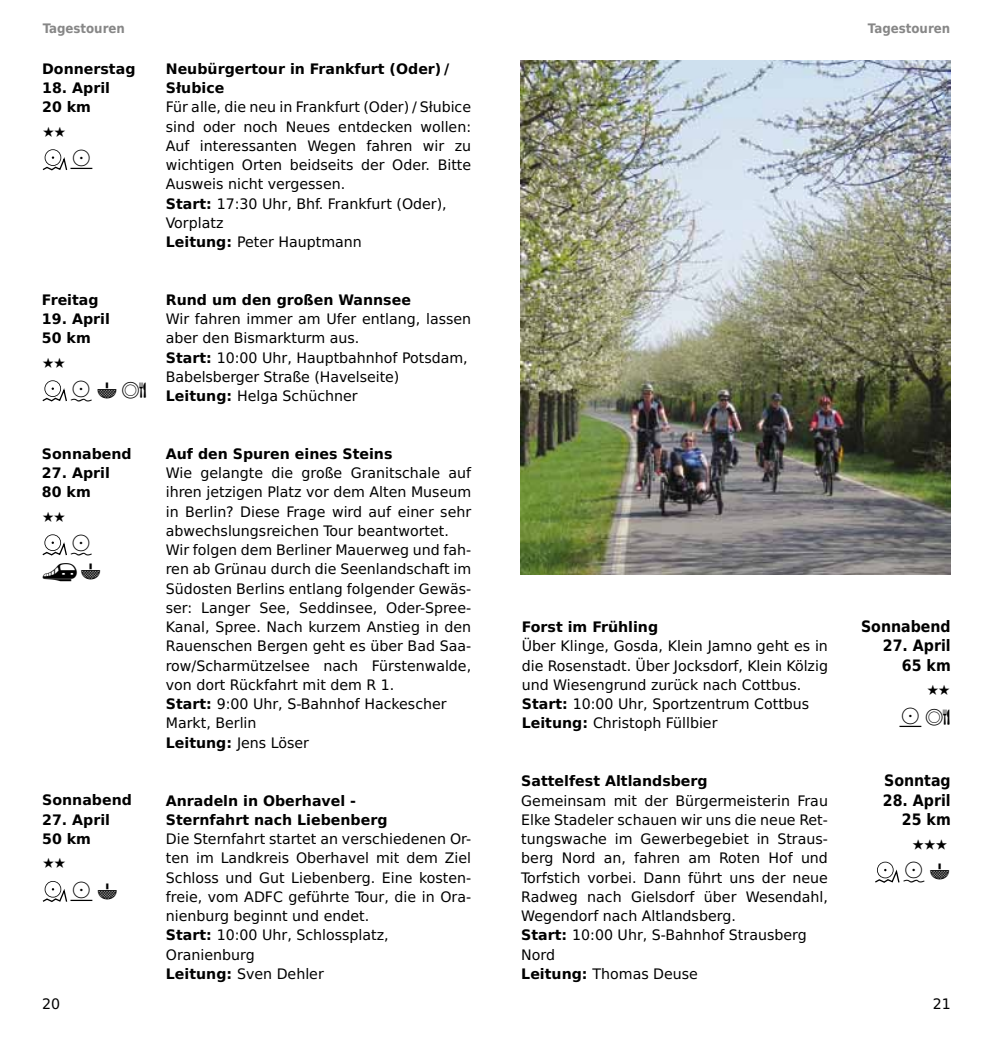
<style>
.page{position:relative;width:993px;height:1042px;background:#fff}
.page>*{position:absolute;margin:0;border:0;box-sizing:border-box;transform-origin:0 0}
.t1{font:22.75px/27.3px "ADFC Picto PP";letter-spacing:.125em;color:#000}
.t2{font:21px "ADFC Picto PP";color:#000}
.t3{font:700 15.75px/19.2px "DejaVu Sans Condensed";color:#000;text-align:right}
.t4{font:14.53px/19.2px "DejaVu Sans Condensed";color:#000;scale:1.09 1}
.t5{font:700 14.53px/19.2px "DejaVu Sans Condensed";color:#000;scale:1.09 1}
.t6{font:700 13.12px "DejaVu Sans Condensed";color:#878787}
.s1{font-weight:700}
</style>
<div class="page">
<svg style="left:42px;top:149px;width:26px;height:22px"></svg>
<svg style="left:42px;top:380px;width:25px;height:22px"></svg>
<svg style="left:42px;top:534px;width:25px;height:22px"></svg>
<svg style="left:42px;top:881px;width:26px;height:21px"></svg>
<img style="left:520px;top:61px;width:430px;height:513px">
<svg style="left:875px;top:861px;width:25px;height:22px"></svg>
<p class="t6" style="left:43px;top:18px;width:84px">Tagestouren</p>
<p class="t6" style="left:867px;top:18px;width:84px">Tagestouren</p>
<p class="t5" style="left:42px;top:59px;width:87px">Donnerstag</p>
<p class="t5" style="left:42px;top:78px;width:64px">18. April<br>20 km</p>
<h1 class="t1" style="left:42px;top:118px;width:26px">*</h1>
<h1 class="t1" style="left:70px;top:145px;width:24px">I</h1>
<p class="t5" style="left:166px;top:59px;width:261px">Neubürgertour in Frankfurt (Oder) /<br>Słubice</p>
<p class="t4" style="left:166px;top:97px;width:281px">Für alle, die neu in Frankfurt (Oder) / Słubice sind oder noch Neues entdecken wollen:<br>Auf interessanten Wegen fahren wir zu wichtigen Orten beidseits der Oder. Bitte Ausweis nicht vergessen.<br><span class="s1">Start:</span> 17:30 Uhr, Bhf. Frankfurt (Oder), Vorplatz<br><span class="s1">Leitung:</span> Peter Hauptmann</p>
<p class="t5" style="left:42px;top:290px;width:53px">Freitag</p>
<p class="t5" style="left:42px;top:309px;width:64px">19. April<br>50 km</p>
<h1 class="t1" style="left:42px;top:349px;width:26px">*</h1>
<h1 class="t1" style="left:70px;top:376px;width:79px">JKN</h1>
<p class="t5" style="left:166px;top:290px;width:226px">Rund um den großen Wannsee</p>
<p class="t4" style="left:166px;top:309px;width:281px">Wir fahren immer am Ufer entlang, lassen aber den Bismarkturm aus.<br><span class="s1">Start:</span> 10:00 Uhr, Hauptbahnhof Potsdam, Babelsberger Straße (Havelseite)<br><span class="s1">Leitung:</span> Helga Schüchner</p>
<p class="t5" style="left:42px;top:444px;width:84px">Sonnabend</p>
<p class="t5" style="left:42px;top:463px;width:64px">27. April<br>80 km</p>
<h1 class="t1" style="left:42px;top:503px;width:26px">*</h1>
<h1 class="t1" style="left:42px;top:530px;width:61px;text-indent:28px">J<br>HK</h1>
<p class="t5" style="left:166px;top:444px;width:209px">Auf den Spuren eines Steins</p>
<p class="t4" style="left:166px;top:463px;width:281px">Wie gelangte die große Granitschale auf ihren jetzigen Platz vor dem Alten Museum in Berlin? Diese Frage wird auf einer sehr abwechslungsreichen Tour beantwortet.<br>Wir folgen dem Berliner Mauerweg und fah&shy;ren ab Grünau durch die Seenlandschaft im Südosten Berlins entlang folgender Gewäs&shy;ser: Langer See, Seddinsee, Oder-Spree-Kanal, Spree. Nach kurzem Anstieg in den Rauenschen Bergen geht es über Bad Saa&shy;row/Scharmützelsee nach Fürstenwalde, von dort Rückfahrt mit dem R 1.<br><span class="s1">Start:</span> 9:00 Uhr, S-Bahnhof Hackescher Markt, Berlin<br><span class="s1">Leitung:</span> Jens Löser</p>
<p class="t5" style="left:42px;top:790px;width:84px">Sonnabend</p>
<p class="t5" style="left:42px;top:809px;width:64px">27. April<br>50 km</p>
<h1 class="t1" style="left:42px;top:849px;width:26px">*</h1>
<h1 class="t1" style="left:70px;top:877px;width:50px">IK</h1>
<p class="t5" style="left:166px;top:790px;width:205px">Anradeln in Oberhavel -<br>Sternfahrt nach Liebenberg</p>
<p class="t4" style="left:166px;top:829px;width:281px">Die Sternfahrt startet an verschiedenen Or&shy;ten im Landkreis Oberhavel mit dem Ziel<br>Schloss und Gut Liebenberg. Eine kosten&shy;freie, vom ADFC geführte Tour, die in Ora&shy;nienburg beginnt und endet.<br><span class="s1">Start:</span> 10:00 Uhr, Schlossplatz,<br>Oranienburg<br><span class="s1">Leitung:</span> Sven Dehler</p>
<p class="t5" style="left:521px;top:617px;width:127px">Forst im Frühling</p>
<p class="t4" style="left:521px;top:636px;width:282px">Über Klinge, Gosda, Klein Jamno geht es in die Rosenstadt. Über Jocksdorf, Klein Kölzig und Wiesengrund zurück nach Cottbus.<br><span class="s1">Start:</span> 10:00 Uhr, Sportzentrum Cottbus <span class="s1">Leitung:</span> Christoph Füllbier</p>
<p class="t5" style="left:521px;top:771px;width:172px">Sattelfest Altlandsberg</p>
<p class="t4" style="left:521px;top:790px;width:283px">Gemeinsam mit der Bürgermeisterin Frau Elke Stadeler schauen wir uns die neue Ret&shy;tungswache im Gewerbegebiet in Straus&shy;berg Nord an, fahren am Roten Hof und Torfstich vorbei. Dann führt uns der neue Radweg nach Gielsdorf über Wesendahl, Wegendorf nach Altlandsberg.<br><span class="s1">Start:</span> 10:00 Uhr, S-Bahnhof Strausberg Nord<br><span class="s1">Leitung:</span> Thomas Deuse</p>
<p class="t3" style="left:860px;top:616px;width:91px">Sonnabend</p>
<p class="t3" style="left:882px;top:636px;width:69px">27. April<br>65 km</p>
<h1 class="t1" style="left:898px;top:676px;width:53px;text-align:right">*<br>IN</h1>
<p class="t3" style="left:883px;top:770px;width:68px">Sonntag</p>
<p class="t3" style="left:882px;top:790px;width:69px">28. April<br>25 km</p>
<h2 class="t2" style="left:912px;top:833px;width:39px">Ă</h2>
<h1 class="t1" style="left:902px;top:857px;width:50px">JK</h1>
<p class="t4" style="left:42px;top:994px;width:18px">20</p>
<p class="t4" style="left:932px;top:994px;width:18px">21</p>
</div>
